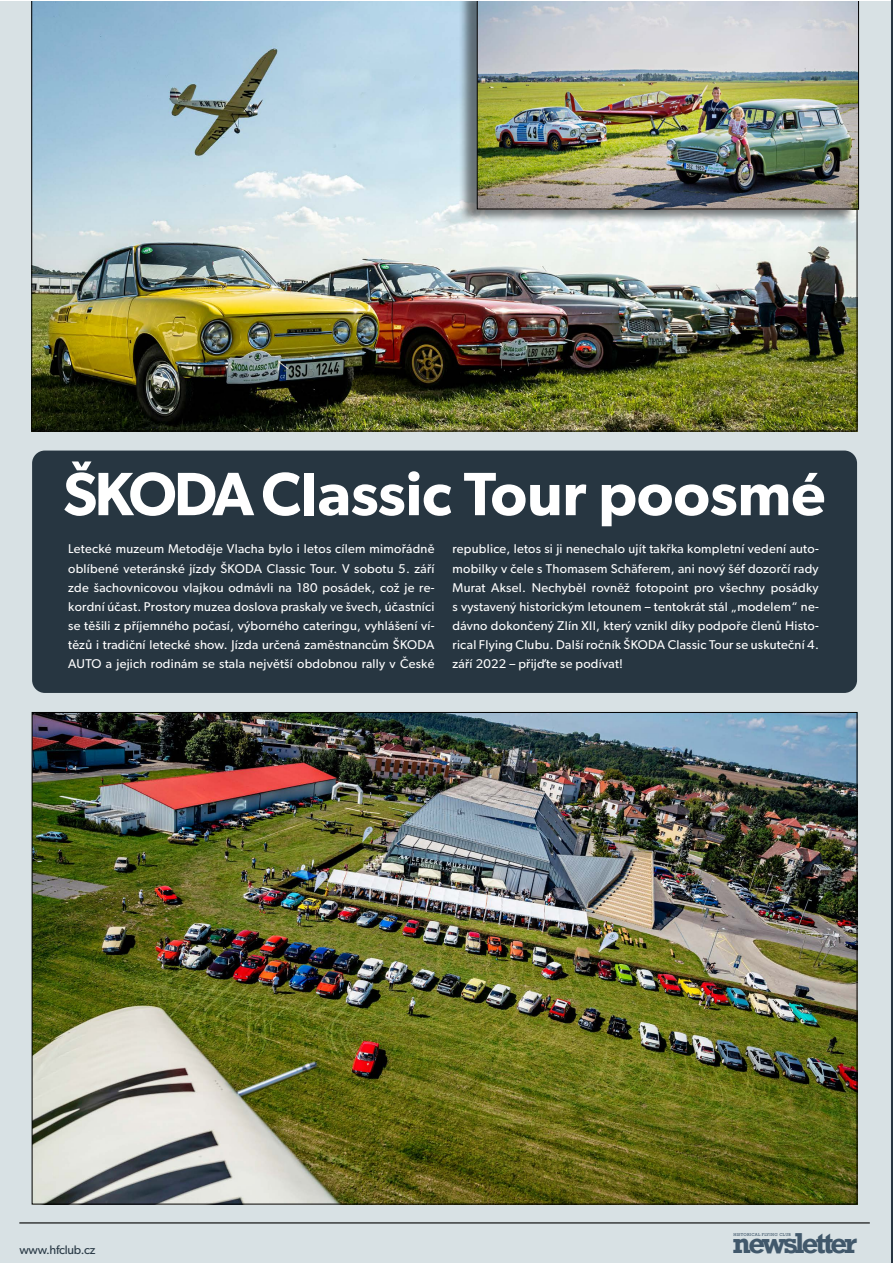
<style>
.page{position:relative;width:893px;height:1263px;background:#fff}
.page>*{position:absolute;margin:0;border:0;box-sizing:border-box;transform-origin:0 0}
.t1{font:600 61.35px "Gibson";color:#fff}
.t2{font:700 27.15px "Rockwell Nova";letter-spacing:-.1em;color:#41586b}
.t3{font:12.75px/19.2px "Gibson";letter-spacing:.02em;color:#fff;text-align:justify}
.t4{font:12.45px "Gibson";letter-spacing:-.02em;color:#2b3b47}
.t5{font:4.2px "Rockwell Std";letter-spacing:.06em;color:#41586b}
</style>
<div class="page">
<hr style="left:829px;top:1215px;width:64px;height:1px;background:#000">
<hr style="left:226px;top:60px;width:667px;height:1px;background:#000">
<div style="left:0;top:2px;width:891px;height:1261px;background:#d8e1e4"></div>
<hr style="left:19px;top:1222px;width:851px;height:1px;background:#000">
<div style="left:32px;top:450px;width:825px;height:243px;background:#273641;border-radius:13px"></div>
<img style="left:34px;top:714px;width:821px;height:488px">
<img style="left:31px;top:2px;width:826px;height:429px">
<div style="left:458px;top:2px;width:398px;height:222px;background:#000;opacity:.5"></div>
<img style="left:477px;top:2px;width:382px;height:207px">
<hr style="left:892px;top:0;width:1px;height:1263px;background:#283540">
<h1 class="t1" style="left:63px;top:457px;width:764px">ŠKODA Classic Tour poosmé</h1>
<p class="t3" style="left:68px;top:539px;width:368px">Letecké muzeum Metoděje Vlacha bylo i letos cílem mimořádně oblíbené veteránské jízdy ŠKODA Classic Tour. V sobotu 5. září zde šachovnicovou vlajkou odmávli na 180 posádek, což je re&shy;kordní účast. Prostory muzea doslova praskaly ve švech, účastníci se těšili z příjemného počasí, výborného cateringu, vyhlášení ví&shy;tězů i tradiční letecké show. Jízda určená zaměstnancům ŠKODA AUTO a jejich rodinám se stala největší obdobnou rally v České</p>
<p class="t3" style="left:452px;top:539px;width:368px">republice, letos si ji nenechalo ujít takřka kompletní vedení auto&shy;mobilky v čele s Thomasem Schäferem, ani nový šéf dozorčí rady Murat Aksel. Nechyběl rovněž fotopoint pro všechny posádky s vystavený historickým letounem – tentokrát stál „modelem“ ne&shy;dávno dokončený Zlín XII, který vznikl díky podpoře členů Histo&shy;rical Flying Clubu. Další ročník ŠKODA Classic Tour se uskuteční 4. září 2022 – přijďte se podívat!</p>
<p class="t4" style="left:19px;top:1242px;width:78px">www.hfclub.cz</p>
<h2 class="t2" style="left:733px;top:1225px;width:126px">newsletter</h2>
<p class="t5" style="left:733px;top:1232px;width:59px">HISTORICAL FLYING CLUB</p>
</div>
